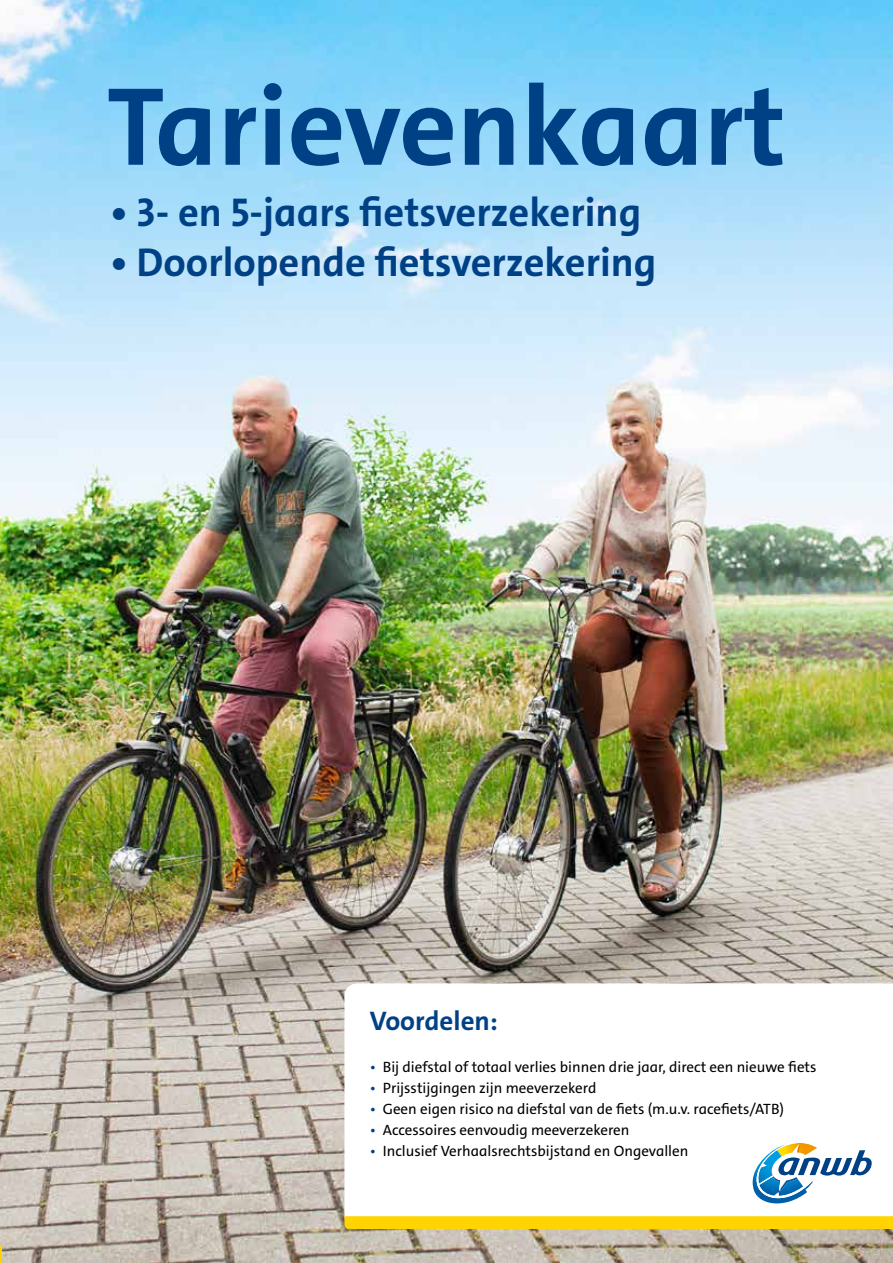
<style>
.page{position:relative;width:893px;height:1263px;background:#fff}
.page>*{position:absolute;margin:0;border:0;box-sizing:border-box;transform-origin:0 0}
.t1{font:700 112.5px "The Sans C4 s";color:#004186}
.t2{font:700 40.5px "The Sans C4 s";color:#004186}
.t3{font:700 27px "The Sans C4 s";color:#004186}
.t4{font:15px "The Sans C4 s";color:#000}
.s1{color:#004186}
</style>
<div class="page">
<img style="left:0;top:0;width:893px;height:1263px">
<svg style="left:0;top:1245px;width:1px;height:18px"></svg>
<svg style="left:344px;top:983px;width:549px;height:233px"></svg>
<svg style="left:753px;top:1142px;width:119px;height:67px"></svg>
<svg style="left:344px;top:1216px;width:549px;height:13px;background:#fed404"></svg>
<h1 class="t1" style="left:107px;top:54px;width:680px">Tarievenkaart</h1>
<h2 class="t2" style="left:111px;top:187px;width:532px">• 3- en 5-jaars fietsverzekering</h2>
<h2 class="t2" style="left:111px;top:236px;width:547px">• Doorlopende fietsverzekering</h2>
<h3 class="t3" style="left:370px;top:1004px;width:130px">Voordelen:</h3>
<p class="t4" style="left:370px;top:1058px;width:448px"><span class="s1">•</span> Bij diefstal of totaal verlies binnen drie jaar, direct een nieuwe fiets</p>
<p class="t4" style="left:370px;top:1079px;width:228px"><span class="s1">•</span> Prijsstijgingen zijn meeverzekerd</p>
<p class="t4" style="left:370px;top:1100px;width:416px"><span class="s1">•</span> Geen eigen risico na diefstal van de fiets (m.u.v. racefiets/ATB)</p>
<p class="t4" style="left:370px;top:1121px;width:261px"><span class="s1">•</span> Accessoires eenvoudig meeverzekeren</p>
<p class="t4" style="left:370px;top:1142px;width:320px"><span class="s1">•</span> Inclusief Verhaalsrechtsbijstand en Ongevallen</p>
</div>
